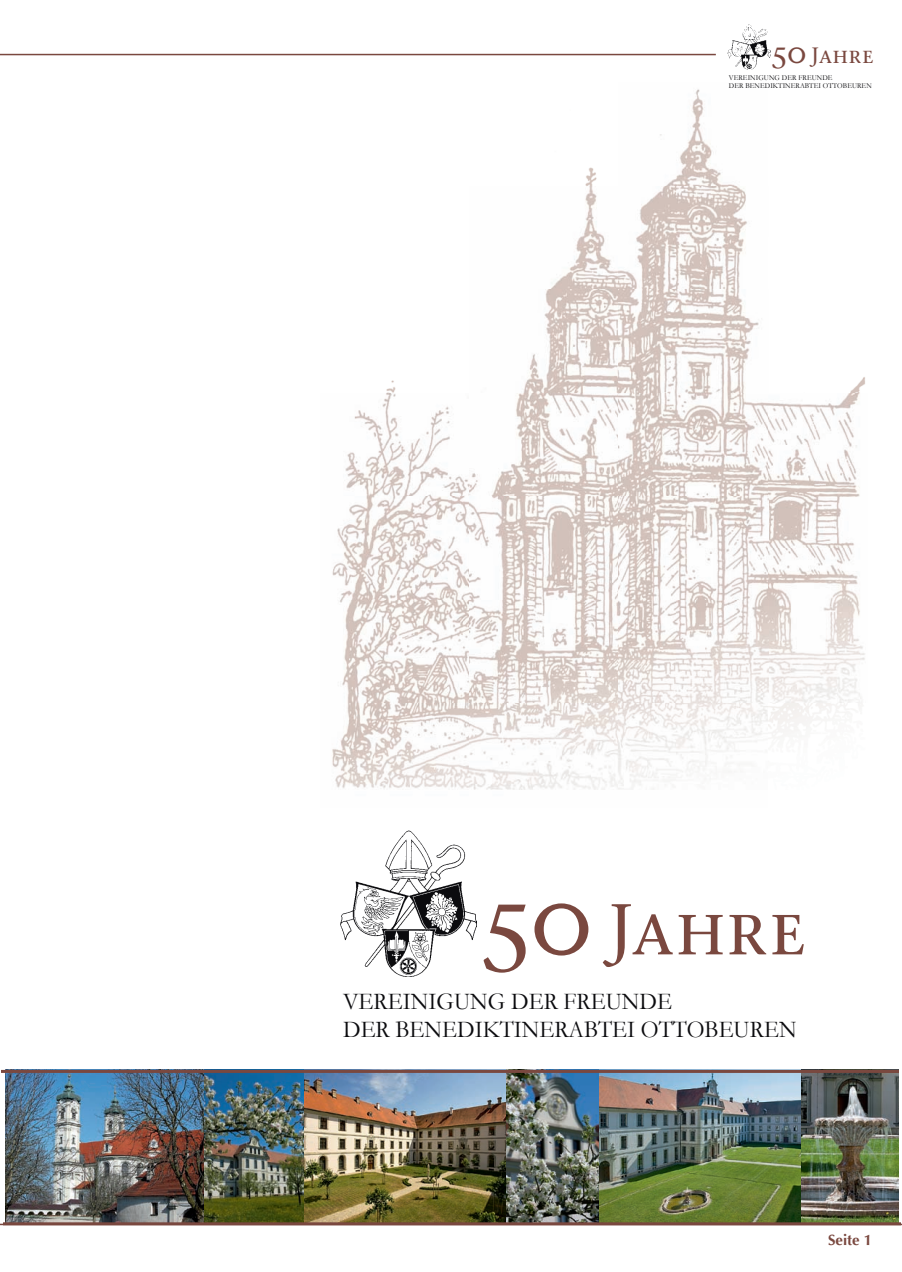
<style>
.page{position:relative;width:902px;height:1272px;background:#fff}
.page>*{position:absolute;margin:0;border:0;box-sizing:border-box;transform-origin:0 0}
.t1{font:500 71.55px "Stone Serif SCITC";color:#7a483f}
.t2{font:24.3px/27.9px "Garamond";color:#0b0b0e;scale:.94 1}
.t3{font:500 22.2px "Stone Serif SCITC";letter-spacing:.01em;color:#7a483f}
.t4{font:700 15px "Optima LT";color:#7a483f}
.t5{font:7.5px/8.2px "Garamond";letter-spacing:.01em;color:#0b0b0e;scale:.94 1}
.s1{font-size:30.75px}
.s2{font-size:99.45px}
</style>
<div class="page">
<hr style="left:0;top:1223px;width:901px;height:2px;background:#7a483f">
<img style="left:332px;top:89px;width:533px;height:701px">
<hr style="left:0;top:54px;width:715px;height:1px;background:#7a483f">
<img style="left:727px;top:24px;width:43px;height:46px">
<img style="left:340px;top:830px;width:137px;height:147px">
<img style="left:5px;top:1072px;width:893px;height:150px">
<hr style="left:1px;top:1069px;width:897px;height:3px;background:#7a483f">
<hr style="left:3px;top:1222px;width:897px;height:3px;background:#7a483f">
<h3 class="t3" style="left:771px;top:41px;width:104px"><span class="s1">50</span> Jahre</h3>
<p class="t5" style="left:728px;top:73px;width:153px">VEREINIGUNG DER FREUNDE<br>DER BENEDIKTINERABTEI OTTOBEUREN</p>
<h1 class="t1" style="left:479px;top:884px;width:328px"><span class="s2">50</span> Jahre</h1>
<h2 class="t2" style="left:343px;top:987px;width:484px">VEREINIGUNG DER FREUNDE<br>DER BENEDIKTINERABTEI OTTOBEUREN</h2>
<h3 class="t4" style="left:827px;top:1230px;width:46px">Seite 1</h3>
</div>
